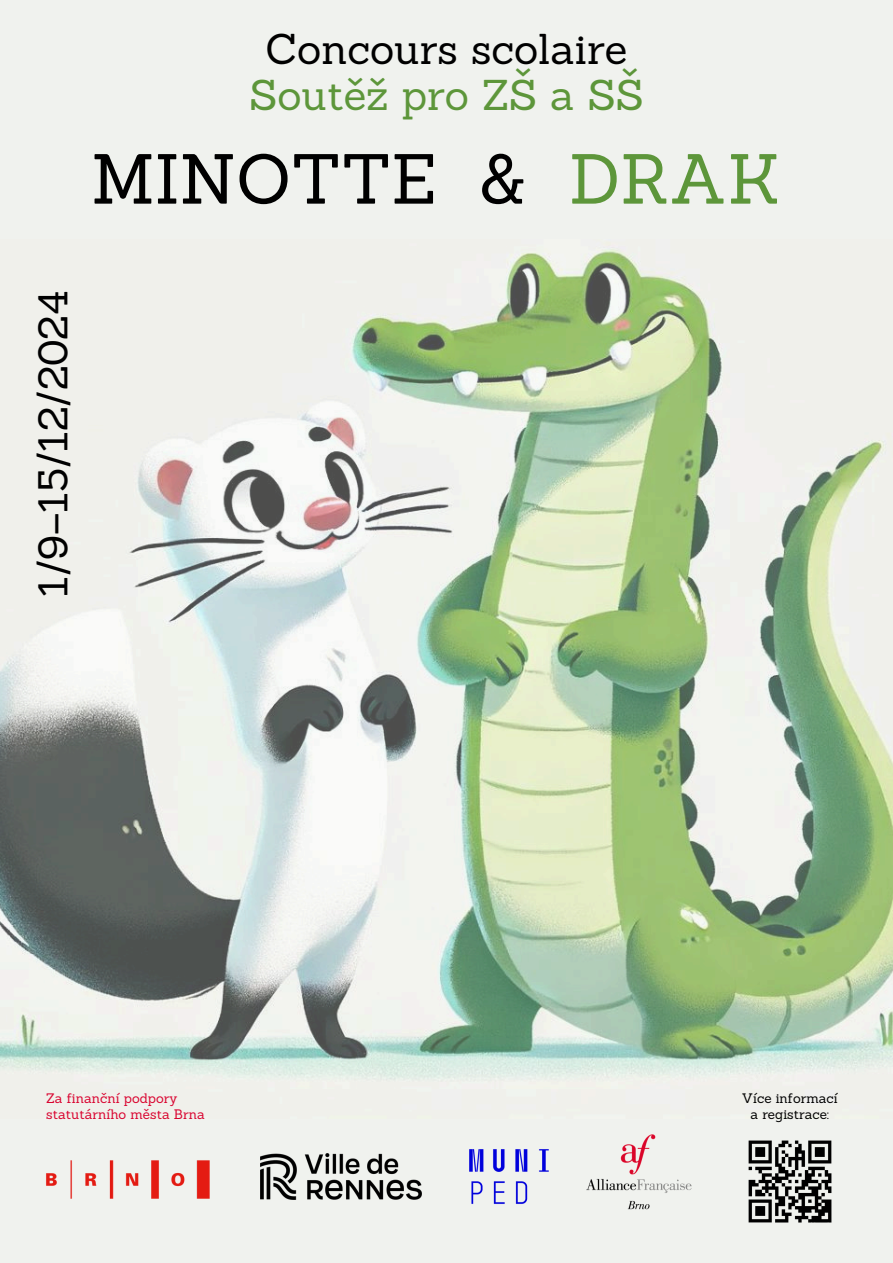
<style>
.page{position:relative;width:893px;height:1263px;background:#f0f2ee}
.page>*{position:absolute;margin:0;border:0;box-sizing:border-box;transform-origin:0 0}
.t1{font:69px "Sanchez";color:#000}
.t2{font:42px/45.6px "Sanchez";color:#000;text-align:center}
.t3{font:40.5px "Sanchez";color:#000}
.t4{font:13.35px "Sanchez";color:#d9032f}
.t5{font:13.35px "Sanchez";color:#000}
.s1{color:#5d963a}
</style>
<div class="page">
<img style="left:0;top:249px;width:893px;height:831px">
<img style="left:260px;top:1153px;width:161px;height:47px">
<img style="left:46px;top:1160px;width:164px;height:39px">
<img style="left:469px;top:1149px;width:80px;height:55px">
<img style="left:586px;top:1134px;width:106px;height:76px">
<img style="left:748px;top:1140px;width:84px;height:83px">
<p class="t2" style="left:249px;top:26px;width:396px">Concours scolaire<br><span class="s1">Soutěž pro ZŠ a SŠ</span></p>
<p class="t1" style="left:91px;top:134px;width:690px">MINOTTE &amp; <span class="s1">DRAK</span></p>
<p class="t3" style="left:27px;top:597px;width:308px;rotate:-90deg">1/9–15/12/2024</p>
<p class="t4" style="left:46px;top:1090px;width:133px">Za finanční podpory</p>
<p class="t4" style="left:46px;top:1105px;width:160px">statutárního města Brna</p>
<p class="t5" style="left:742px;top:1090px;width:97px">Více informací</p>
<p class="t5" style="left:750px;top:1105px;width:80px">a registrace:</p>
</div>
